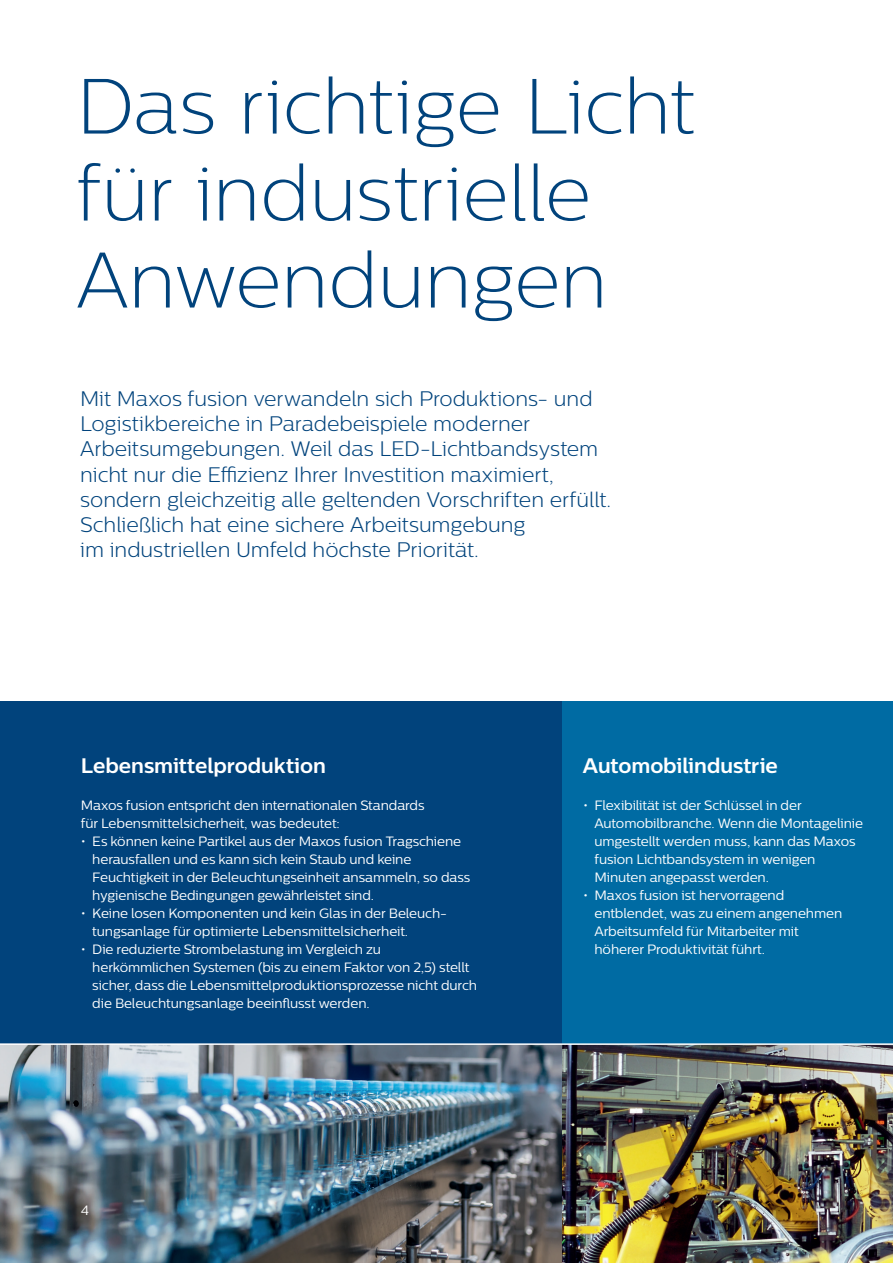
<style>
.page{position:relative;width:893px;height:1263px;background:#fff}
.page>*{position:absolute;margin:0;border:0;box-sizing:border-box;transform-origin:0 0}
.t1{font:78px/87px "Centrale Sans X Light";letter-spacing:-.01em;color:#01437c}
.t2{font:300 21px/25.2px "Centrale Sans";letter-spacing:-.005em;color:#01437c}
.t3{font:700 21px "Centrale Sans";letter-spacing:-.005em;color:#fff}
.t4{font:13.5px/18px "Centrale Sans";letter-spacing:-.01em;color:#fff}
</style>
<div class="page">
<div style="left:0;top:702px;width:562px;height:342px;background:#01437c"></div>
<div style="left:562px;top:702px;width:331px;height:342px;background:#006ba3"></div>
<img style="left:0;top:1045px;width:562px;height:218px">
<img style="left:562px;top:1045px;width:331px;height:218px">
<hr style="left:0;top:1043px;width:893px;height:2px;background:#fff">
<h1 class="t1" style="left:76px;top:62px;width:621px">Das richtige Licht für industrielle<br>Anwendungen</h1>
<p class="t2" style="left:80px;top:386px;width:532px">Mit Maxos fusion verwandeln sich Produktions- und Logistikbereiche in Paradebeispiele moderner Arbeitsumgebungen. Weil das LED-Lichtbandsystem nicht nur die Effizienz Ihrer Investition maximiert, sondern gleichzeitig alle geltenden Vorschriften erfüllt.<br>Schließlich hat eine sichere Arbeitsumgebung<br>im industriellen Umfeld höchste Priorität.</p>
<h2 class="t3" style="left:81px;top:753px;width:247px">Lebensmittelproduktion</h2>
<h2 class="t3" style="left:583px;top:753px;width:196px">Automobilindustrie</h2>
<p class="t4" style="left:594px;top:796px;width:270px;text-indent:-12px">• Flexibilität ist der Schlüssel in der Automobilbranche. Wenn die Montagelinie umgestellt werden muss, kann das Maxos fusion Lichtbandsystem in wenigen Minuten angepasst werden.</p>
<p class="t4" style="left:594px;top:886px;width:249px;text-indent:-12px">• Maxos fusion ist hervorragend entblendet, was zu einem angenehmen Arbeitsumfeld für Mitarbeiter mit höherer Produktivität führt.</p>
<p class="t4" style="left:81px;top:796px;width:345px">Maxos fusion entspricht den internationalen Standards für Lebensmittelsicherheit, was bedeutet:</p>
<p class="t4" style="left:92px;top:832px;width:379px;text-indent:-12px">• Es können keine Partikel aus der Maxos fusion Tragschiene herausfallen und es kann sich kein Staub und keine Feuchtigkeit in der Beleuchtungseinheit ansammeln, so dass hygienische Bedingungen gewährleistet sind.</p>
<p class="t4" style="left:92px;top:904px;width:356px;text-indent:-12px">• Keine losen Komponenten und kein Glas in der Beleuch&shy;tungsanlage für optimierte Lebensmittelsicherheit.</p>
<p class="t4" style="left:92px;top:940px;width:386px;text-indent:-12px">• Die reduzierte Strombelastung im Vergleich zu herkömmlichen Systemen (bis zu einem Faktor von 2,5) stellt sicher, dass die Lebensmittelproduktionsprozesse nicht durch die Beleuchtungsanlage beeinflusst werden.</p>
<p class="t4" style="left:81px;top:1201px;width:10px">4</p>
</div>
